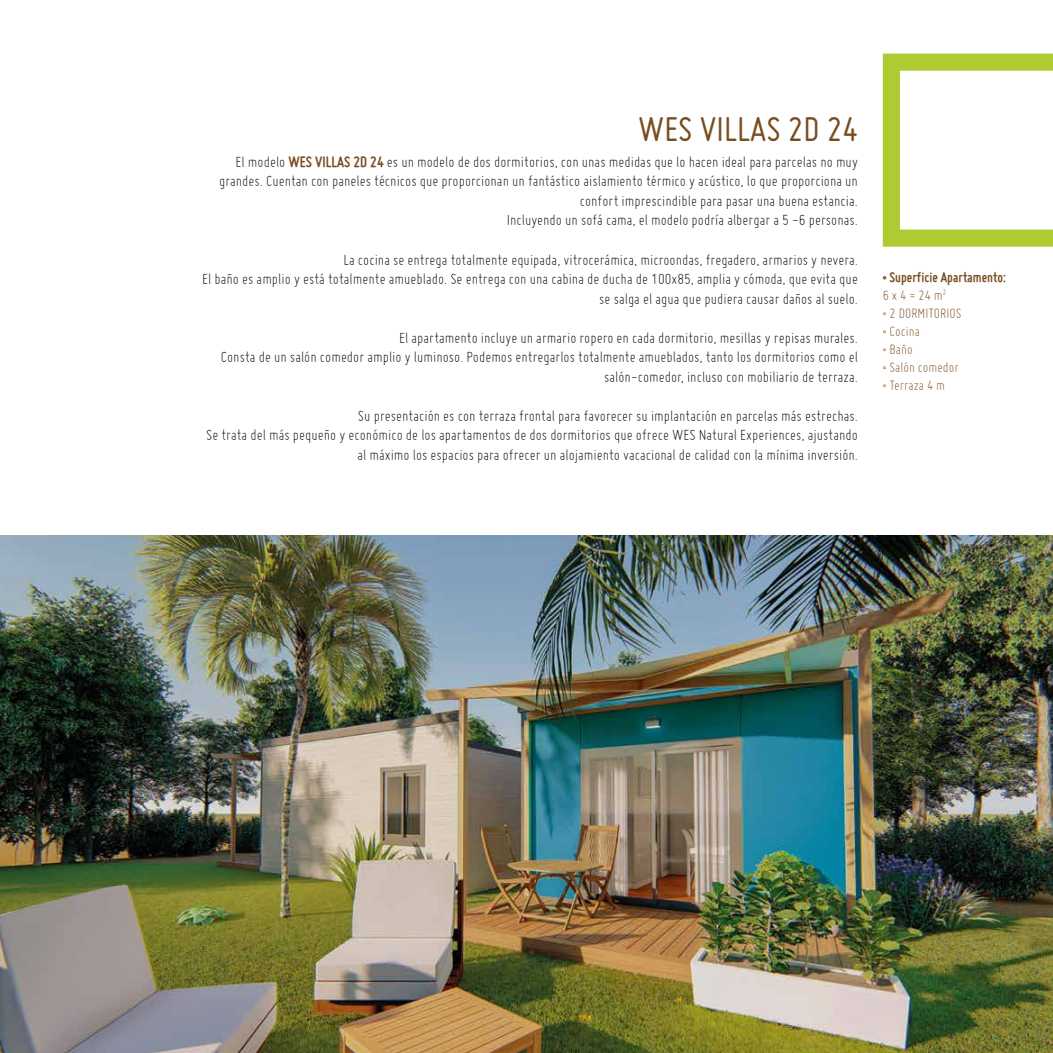
<style>
.page{position:relative;width:1053px;height:1053px;background:#fff}
.page>*{position:absolute;margin:0;border:0;box-sizing:border-box;transform-origin:0 0}
.t1{font:37.5px "Miso";color:#784d20}
.t2{font:300 16.25px/19.5px "Miso";color:#000;text-align:right}
.t3{font:300 15px "Miso";color:#784d20}
.t4{font:700 15px/18px "Miso";color:#784d20}
.s1{font-weight:700;color:#784d20}
.s2{font-weight:300}
</style>
<div class="page">
<img style="left:0;top:535px;width:1052px;height:517px">
<svg style="left:882px;top:54px;width:170px;height:193px"></svg>
<h1 class="t1" style="left:638px;top:108px;width:221px">WES VILLAS 2D 24</h1>
<p class="t2" style="left:219px;top:152px;width:640px">El modelo <span class="s1">WES VILLAS 2D 24</span> es un modelo de dos dormitorios, con unas medidas que lo hacen ideal para parcelas no muy grandes. Cuentan con paneles técnicos que proporcionan un fantástico aislamiento térmico y acústico, lo que proporciona un confort imprescindible para pasar una buena estancia.<br>Incluyendo un sofá cama, el modelo podría albergar a 5 -6 personas.</p>
<p class="t2" style="left:202px;top:249px;width:657px">La cocina se entrega totalmente equipada, vitrocerámica, microondas, fregadero, armarios y nevera.<br>El baño es amplio y está totalmente amueblado. Se entrega con una cabina de ducha de 100x85, amplia y cómoda, que evita que se salga el agua que pudiera causar daños al suelo.</p>
<p class="t2" style="left:221px;top:327px;width:638px">El apartamento incluye un armario ropero en cada dormitorio, mesillas y repisas murales.<br>Consta de un salón comedor amplio y luminoso. Podemos entregarlos totalmente amueblados, tanto los dormitorios como el salón-comedor, incluso con mobiliario de terraza.</p>
<p class="t2" style="left:206px;top:405px;width:653px">Su presentación es con terraza frontal para favorecer su implantación en parcelas más estrechas.<br>Se trata del más pequeño y económico de los apartamentos de dos dormitorios que ofrece WES Natural Experiences, ajustando al máximo los espacios para ofrecer un alojamiento vacacional de calidad con la mínima inversión.</p>
<p class="t4" style="left:882px;top:267px;width:125px">• Superficie Apartamento:<br><span class="s2">6 x 4 = 24 m</span><sup>2</sup></p>
<p class="t3" style="left:882px;top:305px;width:80px">• 2 DORMITORIOS</p>
<p class="t3" style="left:882px;top:323px;width:39px">• Cocina</p>
<p class="t3" style="left:882px;top:341px;width:31px">• Baño</p>
<p class="t3" style="left:882px;top:359px;width:78px">• Salón comedor</p>
<p class="t3" style="left:882px;top:377px;width:64px">• Terraza 4 m</p>
</div>
